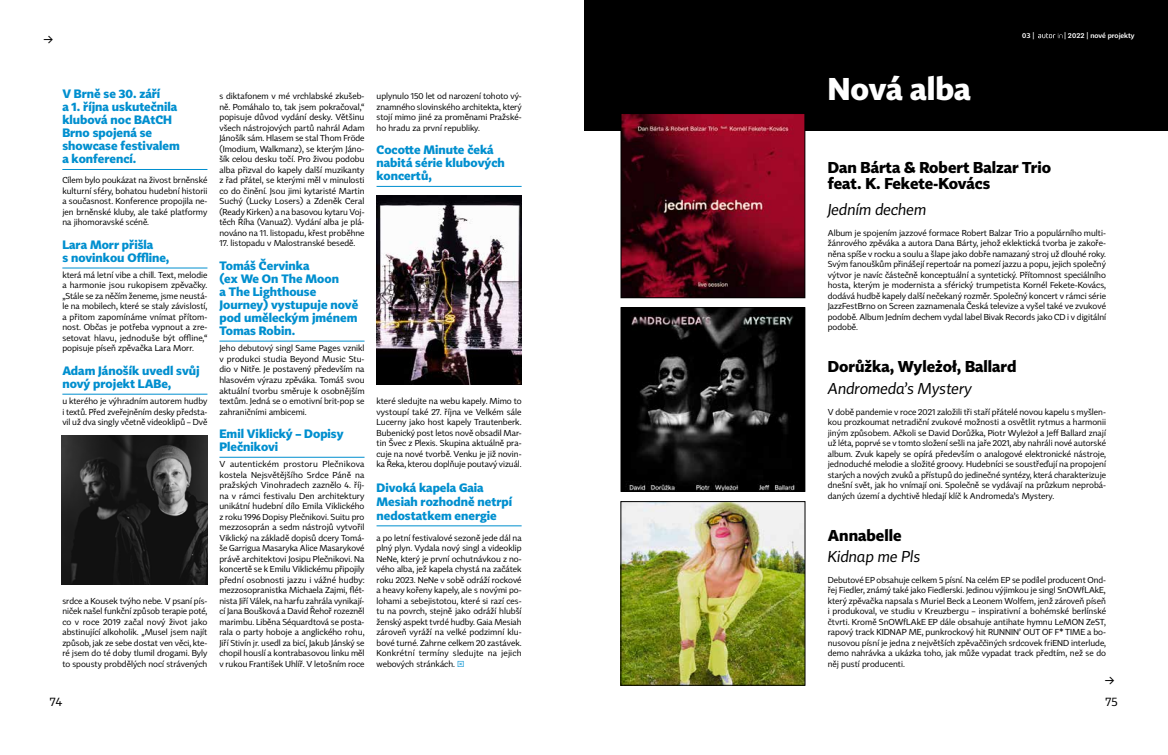
<style>
.page{position:relative;width:1168px;height:755px;background:#fff}
.page>*{position:absolute;margin:0;border:0;box-sizing:border-box;transform-origin:0 0}
.t1{font:700 31px "Tabac Sans";color:#fff}
.t2{font:700 15.5px/16px "Tabac Sans";color:#000}
.t3{font:italic 15.5px "Tabac Sans";color:#000}
.t4{font:12.5px "Tabac Sans";color:#000}
.t5{font:700 12px/13px "Tabac Sans";color:#008fcf}
.t6{font:12px "Tabac Sans";color:#000}
.t7{font:8.5px/10.5px "Tabac Sans";color:#000;text-align:justify}
.t8{font:600 7px "Tabac Sans";color:#fff}
.s1{color:#008fcf}
</style>
<div class="page">
<div style="left:584px;top:0;width:584px;height:130px;background:#000"></div>
<img style="left:623px;top:503px;width:180px;height:180px">
<div style="left:621px;top:501px;width:184px;height:184px;border:1px solid #000"></div>
<img style="left:623px;top:309px;width:180px;height:180px">
<div style="left:621px;top:307px;width:184px;height:184px;border:1px solid #000"></div>
<img style="left:623px;top:115px;width:180px;height:181px">
<div style="left:621px;top:113px;width:184px;height:185px;border:1px solid #000"></div>
<hr style="left:62px;top:169px;width:145px;height:1px;background:#008fcf">
<hr style="left:62px;top:267px;width:145px;height:1px;background:#008fcf">
<hr style="left:62px;top:393px;width:145px;height:1px;background:#008fcf">
<hr style="left:219px;top:340px;width:146px;height:1px;background:#008fcf">
<hr style="left:219px;top:456px;width:146px;height:1px;background:#008fcf">
<hr style="left:377px;top:186px;width:145px;height:1px;background:#008fcf">
<hr style="left:377px;top:525px;width:145px;height:1px;background:#008fcf">
<img style="left:62px;top:435px;width:145px;height:149px">
<img style="left:376px;top:195px;width:146px;height:189px">
<svg style="left:1038px;top:33px;width:24px;height:5px"></svg>
<h3 class="t4" style="left:43px;top:32px;width:11px">→</h3>
<h3 class="t5" style="left:62px;top:87px;width:119px">V Brně se 30. září<br>a 1. října uskutečnila klubová noc BAtCH<br>Brno spojená se showcase festivalem a konferencí.</h3>
<p class="t7" style="left:62px;top:175px;width:147px">Cílem bylo poukázat na živost brněnské kulturní sféry, bohatou hudební historii a současnost. Konference propojila ne&shy;jen brněnské kluby, ale také platformy na jihomoravské scéně.</p>
<h3 class="t5" style="left:62px;top:238px;width:108px">Lara Morr přišla<br>s novinkou Offline,</h3>
<p class="t7" style="left:62px;top:269px;width:147px">která má letní vibe a chill. Text, melodie a harmonie jsou rukopisem zpěvačky. „Stále se za něčím ženeme, jsme neustá&shy;le na mobilech, které se staly závislostí, a přitom zapomínáme vnímat přítom&shy;nost. Občas je potřeba vypnout a zre&shy;setovat hlavu, jednoduše být offline,“ popisuje píseň zpěvačka Lara Morr.</p>
<h3 class="t5" style="left:62px;top:364px;width:139px">Adam Jánošík uvedl svůj nový projekt LABe,</h3>
<p class="t7" style="left:62px;top:395px;width:147px">u kterého je výhradním autorem hudby i textů. Před zveřejněním desky předsta&shy;vil už dva singly včetně videoklipů – Dvě</p>
<p class="t7" style="left:62px;top:595px;width:147px">srdce a Kousek tvýho nebe. V psaní pís&shy;niček našel funkční způsob terapie poté, co v roce 2019 začal nový život jako abstinující alkoholik. „Musel jsem najít způsob, jak ze sebe dostat ven věci, kte&shy;ré jsem do té doby tlumil drogami. Byly to spousty probdělých nocí strávených</p>
<h3 class="t6" style="left:50px;top:693px;width:14px">74</h3>
<p class="t7" style="left:219px;top:91px;width:147px">s diktafonem v mé vrchlabské zkušeb&shy;ně. Pomáhalo to, tak jsem pokračoval,“ popisuje důvod vydání desky. Většinu všech nástrojových partů nahrál Adam Jánošík sám. Hlasem se stal Thom Fröde (Imodium, Walkmanz), se kterým Jáno&shy;šík celou desku točí. Pro živou podobu alba přizval do kapely další muzikanty z řad přátel, se kterými měl v minulosti co do činění. Jsou jimi kytaristé Martin Suchý (Lucky Losers) a Zdeněk Ceral (Ready Kirken) a na basovou kytaru Voj&shy;těch Říha (Vanua2). Vydání alba je plá&shy;nováno na 11. listopadu, křest proběhne</p>
<p class="t7" style="left:219px;top:238px;width:137px">17. listopadu v Malostranské besedě.</p>
<h3 class="t5" style="left:219px;top:259px;width:140px">Tomáš Červinka<br>(ex We On The Moon<br>a The Lighthouse<br>Journey) vystupuje nově pod uměleckým jménem<br>Tomas Robin.</h3>
<p class="t7" style="left:219px;top:343px;width:147px">Jeho debutový singl Same Pages vznikl v produkci studia Beyond Music Stu&shy;dio v Nitře. Je postavený především na hlasovém výrazu zpěváka. Tomáš svou aktuální tvorbu směruje k osobnějším textům. Jedná se o emotivní brit-pop se zahraničními ambicemi.</p>
<h3 class="t5" style="left:219px;top:427px;width:126px">Emil Viklický – Dopisy<br>Plečnikovi</h3>
<p class="t7" style="left:219px;top:458px;width:147px">V autentickém prostoru Plečnikova kostela Nejsvětějšího Srdce Páně na pražských Vinohradech zaznělo 4. říj&shy;na v rámci festivalu Den architektury unikátní hudební dílo Emila Viklického z roku 1996 Dopisy Plečnikovi. Suitu pro mezzosoprán a sedm nástrojů vytvořil Viklický na základě dopisů dcery Tomá&shy;še Garrigua Masaryka Alice Masarykové právě architektovi Josipu Plečnikovi. Na koncertě se k Emilu Viklickému připojily přední osobnosti jazzu i vážné hudby: mezzosopranistka Michaela Zajmi, flét&shy;nista Jiří Válek, na harfu zahrála vynikají&shy;cí Jana Boušková a David Řehoř rozezněl marimbu. Liběna Séquardtová se posta&shy;rala o party hoboje a anglického rohu, Jiří Stivín jr. usedl za bicí, Jakub Jánský se chopil houslí a kontrabasovou linku měl v rukou František Uhlíř. V letošním roce</p>
<p class="t7" style="left:377px;top:91px;width:147px">uplynulo 150 let od narození tohoto vý&shy;znamného slovinského architekta, který stojí mimo jiné za proměnami Pražské&shy;ho hradu za první republiky.</p>
<h3 class="t5" style="left:377px;top:143px;width:130px">Cocotte Minute čeká nabitá série klubových koncertů,</h3>
<p class="t7" style="left:377px;top:395px;width:147px">které sledujte na webu kapely. Mimo to vystoupí také 27. října ve Velkém sále Lucerny jako host kapely Trautenberk.<br>Bubenický post letos nově obsadil Mar&shy;tin Švec z Plexis. Skupina aktuálně pra&shy;cuje na nové tvorbě. Venku je již novin&shy;ka Řeka, kterou doplňuje poutavý vizuál.</p>
<h3 class="t5" style="left:377px;top:480px;width:137px;line-height:14px">Divoká kapela Gaia<br>Mesiah rozhodně netrpí nedostatkem energie</h3>
<p class="t7" style="left:377px;top:532px;width:147px">a po letní festivalové sezoně jede dál na plný plyn. Vydala nový singl a videoklip NeNe, který je první ochutnávkou z no&shy;vého alba, jež kapela chystá na začátek roku 2023. NeNe v sobě odráží rockové a heavy kořeny kapely, ale s novými po&shy;lohami a sebejistotou, které si razí ces&shy;tu na povrch, stejně jako odráží hlubší ženský aspekt tvrdé hudby. Gaia Mesiah zároveň vyráží na velké podzimní klu&shy;bové turné. Zahrne celkem 20 zastávek.<br>Konkrétní termíny sledujte na jejich webových stránkách. <span class="s1">×</span></p>
<h1 class="t1" style="left:828px;top:69px;width:145px">Nová alba</h1>
<p class="t8" style="left:1022px;top:31px;width:14px">03 |</p>
<p class="t8" style="left:1064px;top:31px;width:72px">| 2022 | nové projekty</p>
<h2 class="t2" style="left:828px;top:159px;width:225px">Dan Bárta &amp; Robert Balzar Trio feat. K. Fekete-Kovács</h2>
<h2 class="t3" style="left:828px;top:200px;width:100px">Jedním dechem</h2>
<p class="t7" style="left:828px;top:227px;width:280px">Album je spojením jazzové formace Robert Balzar Trio a populárního multi&shy;žánrového zpěváka a autora Dana Bárty, jehož eklektická tvorba je zakoře&shy;něna spíše v rocku a soulu a šlape jako dobře namazaný stroj už dlouhé roky.<br>Svým fanouškům přinášejí repertoár na pomezí jazzu a popu, jejich společný výtvor je navíc částečně konceptuální a syntetický. Přítomnost speciálního hosta, kterým je modernista a sférický trumpetista Kornél Fekete-Kovács, dodává hudbě kapely další nečekaný rozměr. Společný koncert v rámci série JazzFestBrno on Screen zaznamenala Česká televize a vyšel také ve zvukové podobě. Album Jedním dechem vydal label Bivak Records jako CD i v digitální podobě.</p>
<h2 class="t2" style="left:828px;top:358px;width:190px">Dorůžka, Wyleżoł, Ballard</h2>
<h2 class="t3" style="left:828px;top:378px;width:146px">Andromeda’s Mystery</h2>
<p class="t7" style="left:828px;top:406px;width:280px">V době pandemie v roce 2021 založili tři staří přátelé novou kapelu s myšlen&shy;kou prozkoumat netradiční zvukové možnosti a osvětlit rytmus a harmonii jiným způsobem. Ačkoli se David Dorůžka, Piotr Wyleżoł a Jeff Ballard znají už léta, poprvé se v tomto složení sešli na jaře 2021, aby nahráli nové autorské album. Zvuk kapely se opírá především o analogové elektronické nástroje, jednoduché melodie a složité groovy. Hudebníci se soustřeďují na propojení starých a nových zvuků a přístupů do jedinečné syntézy, která charakterizuje dnešní svět, jak ho vnímají oni. Společně se vydávají na průzkum neprobá&shy;daných území a dychtivě hledají klíč k Andromeda’s Mystery.</p>
<h2 class="t2" style="left:828px;top:526px;width:75px">Annabelle</h2>
<h2 class="t3" style="left:828px;top:546px;width:94px">Kidnap me Pls</h2>
<p class="t7" style="left:828px;top:574px;width:280px">Debutové EP obsahuje celkem 5 písní. Na celém EP se podílel producent Ond&shy;řej Fiedler, známý také jako Fiedlerski. Jedinou výjimkou je singl SnOWfLAkE, který zpěvačka napsala s Muriel Beck a Leonem Wolfem, jenž zároveň píseň i produkoval, ve studiu v Kreuzbergu – inspirativní a bohémské berlínské čtvrti. Kromě SnOWfLAkE EP dále obsahuje antihate hymnu LeMON ZeST, rapový track KIDNAP ME, punkrockový hit RUNNIN’ OUT OF F* TIME a bo&shy;nusovou písní je jedna z největších zpěvaččiných srdcovek friEND interlude, demo nahrávka a ukázka toho, jak může vypadat track předtím, než se do něj pustí producenti.</p>
<h3 class="t4" style="left:1105px;top:673px;width:11px">→</h3>
<h3 class="t6" style="left:1106px;top:693px;width:14px">75</h3>
</div>
